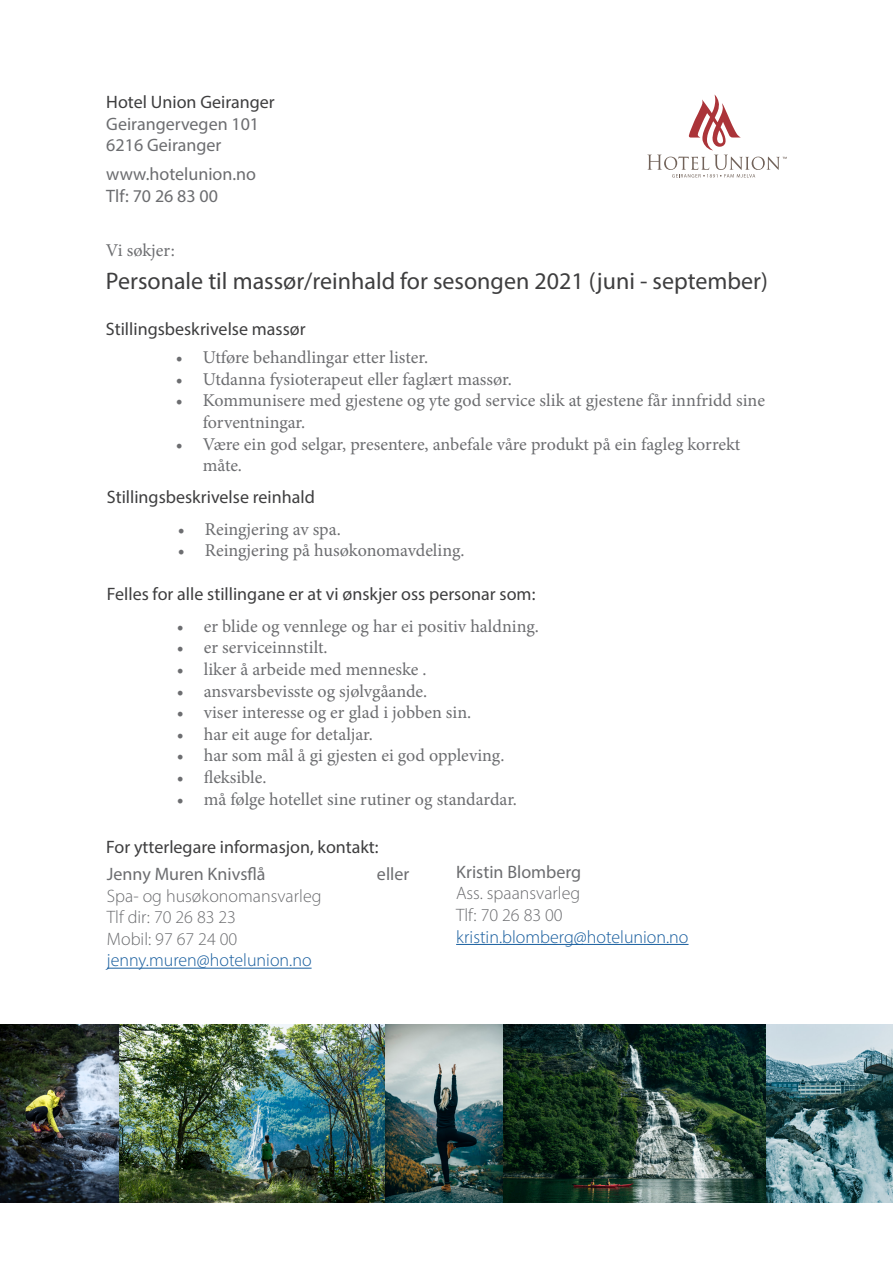
<style>
.page{position:relative;width:893px;height:1263px;background:#fff}
.page>*{position:absolute;margin:0;border:0;box-sizing:border-box;transform-origin:0 0}
.t1{font:24px "Myriad Pro";color:#3e3e3f}
.t2{font:18px/21.6px "Minion Pro";color:#6c6d70}
.t3{font:18px "Myriad Pro";color:#3e3e3f}
.t4{font:18px "Myriad Pro";color:#6c6d70}
.t5{font:300 18px/21.6px "Myriad Pro";color:#175d9e}
.t6{font:300 18px/21.6px "Myriad Pro";color:#6c6d70}
.s1{color:#6c6d70}
.s2{font-weight:400}
</style>
<div class="page">
<svg style="left:647px;top:95px;width:140px;height:83px"></svg>
<hr style="left:456px;top:944px;width:232px;height:1px;background:#175d9e">
<hr style="left:107px;top:968px;width:205px;height:1px;background:#175d9e">
<img style="left:0;top:1024px;width:503px;height:178px">
<img style="left:503px;top:1024px;width:263px;height:178px">
<img style="left:766px;top:1024px;width:127px;height:178px">
<p class="t3" style="left:106px;top:91px;width:170px">Hotel Union Geiranger</p>
<p class="t4" style="left:106px;top:113px;width:154px">Geirangervegen 101</p>
<p class="t4" style="left:106px;top:134px;width:117px">6216 Geiranger</p>
<p class="t4" style="left:106px;top:163px;width:151px">www.hotelunion.no</p>
<p class="t4" style="left:106px;top:185px;width:113px">Tlf: 70 26 83 00</p>
<p class="t2" style="left:106px;top:239px;width:70px">Vi søkjer:</p>
<p class="t1" style="left:106px;top:266px;width:663px">Personale til massør/reinhald for sesongen 2021 (juni - september)</p>
<p class="t3" style="left:106px;top:318px;width:201px">Stillingsbeskrivelse massør</p>
<p class="t2" style="left:176px;top:347px;width:254px">• Utføre behandlingar etter lister.</p>
<p class="t2" style="left:176px;top:368px;width:338px">• Utdanna fysioterapeut eller faglært massør.</p>
<p class="t2" style="left:203px;top:390px;width:564px;text-indent:-27px">• Kommunisere med gjestene og yte god service slik at gjestene får innfridd sine forventningar.</p>
<p class="t2" style="left:203px;top:433px;width:539px;text-indent:-27px">• Være ein god selgar, presentere, anbefale våre produkt på ein fagleg korrekt måte.</p>
<p class="t3" style="left:107px;top:486px;width:209px">Stillingsbeskrivelse reinhald</p>
<p class="t2" style="left:178px;top:518px;width:165px">• Reingjering av spa.</p>
<p class="t2" style="left:178px;top:540px;width:288px">• Reingjering på husøkonomavdeling.</p>
<p class="t3" style="left:107px;top:582px;width:430px">Felles for alle stillingane er at vi ønskjer oss personar som:</p>
<p class="t2" style="left:177px;top:615px;width:364px">• er blide og vennlege og har ei positiv haldning.</p>
<p class="t2" style="left:177px;top:637px;width:152px">• er serviceinnstilt.</p>
<p class="t2" style="left:177px;top:658px;width:251px">• liker å arbeide med menneske .</p>
<p class="t2" style="left:177px;top:680px;width:252px">• ansvarsbevisste og sjølvgåande.</p>
<p class="t2" style="left:177px;top:702px;width:296px">• viser interesse og er glad i jobben sin.</p>
<p class="t2" style="left:177px;top:723px;width:198px">• har eit auge for detaljar.</p>
<p class="t2" style="left:177px;top:745px;width:329px">• har som mål å gi gjesten ei god oppleving.</p>
<p class="t2" style="left:177px;top:766px;width:91px">• fleksible.</p>
<p class="t2" style="left:177px;top:788px;width:342px">• må følge hotellet sine rutiner og standardar.</p>
<p class="t3" style="left:106px;top:836px;width:274px">For ytterlegare informasjon, kontakt:</p>
<p class="t4" style="left:107px;top:863px;width:160px">Jenny Muren Knivsflå</p>
<p class="t4" style="left:377px;top:863px;width:34px">eller</p>
<p class="t6" style="left:107px;top:884px;width:216px">Spa- og husøkonomansvarleg<br>Tlf dir: 70 26 83 23</p>
<p class="t5" style="left:107px;top:928px;width:206px"><span class="s1">Mobil: 97 67 24 00 </span>jenny.muren@hotelunion.no</p>
<p class="t6" style="left:456px;top:861px;width:127px"><span class="s2">Kristin Blomberg<br></span>Ass. spaansvarleg</p>
<p class="t5" style="left:456px;top:904px;width:234px"><span class="s1">Tlf: 70 26 83 00 </span>kristin.blomberg@hotelunion.no</p>
</div>
